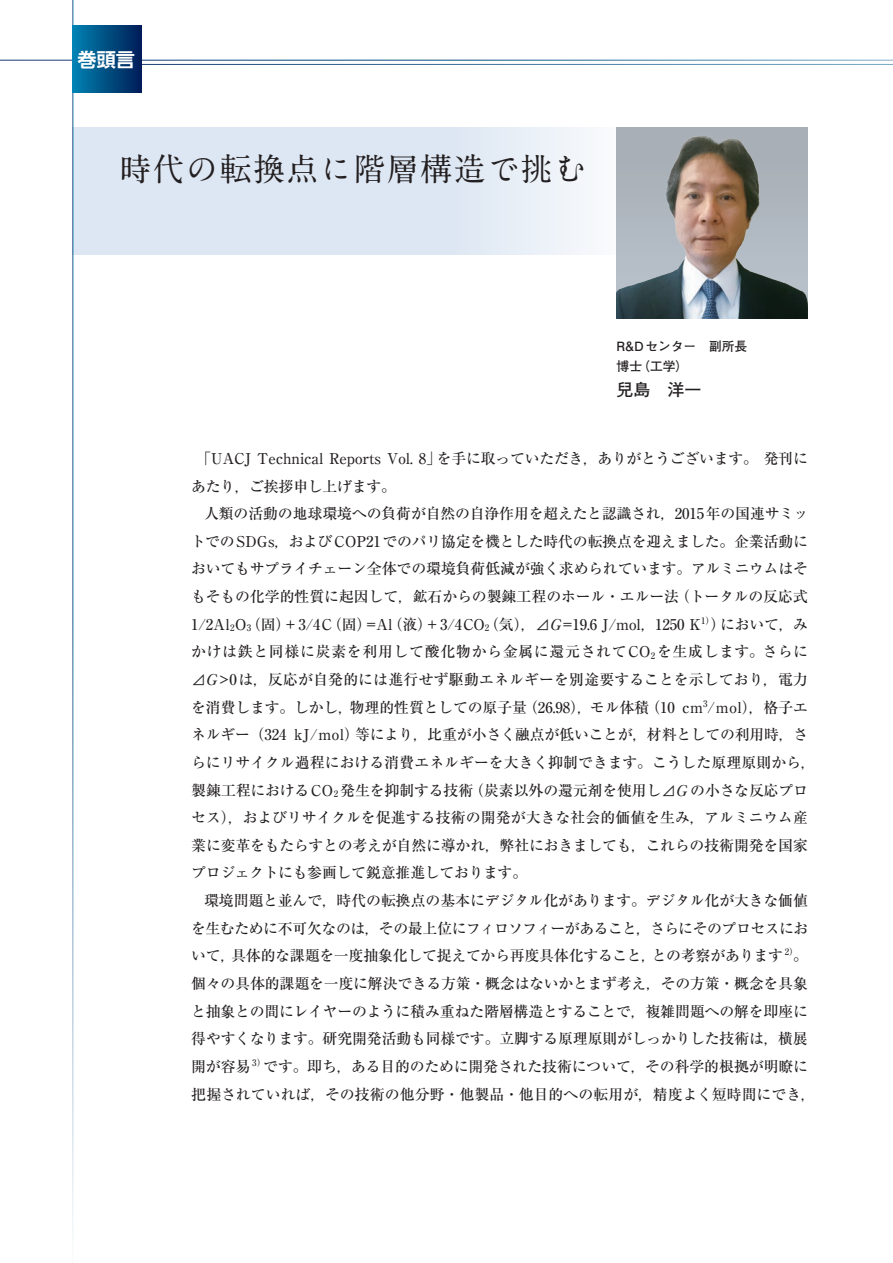
<style>
.page{position:relative;width:893px;height:1263px;background:#fff}
.page>*{position:absolute;margin:0;border:0;box-sizing:border-box;transform-origin:0 0}
.t1{font:700 31.95px "A1 Mincho Std";letter-spacing:.05em;color:#231f20}
.t2{font:700 19.2px "UD Shin Go Pro De";color:#fff}
.t3{font:700 16.95px "Futo Go B101 Pro";color:#231f20}
.t4{font:500 14.85px/27.6px "Ryumin Pro";letter-spacing:-.01em;color:#231f20}
.t5{font:700 12.75px/19.2px "Futo Go B101 Pro";color:#231f20}
.t6{font:500 9px "Ryumin Pro";color:#231f20}
</style>
<div class="page">
<div style="left:72px;top:128px;width:596px;height:127px;background:linear-gradient(to right,#d7e3f1,#ecf1f7)"></div>
<img style="left:617px;top:128px;width:191px;height:191px">
<hr style="left:72px;top:0;width:1px;height:1263px;background:#fff">
<div style="left:72px;top:26px;width:70px;height:66px;background:linear-gradient(to right,#0083b2,#001e57)"></div>
<p class="t2" style="left:78px;top:44px;width:59px">巻頭言</p>
<h1 class="t1" style="left:119px;top:143px;width:469px">時代の転換点に階層構造で挑む</h1>
<p class="t5" style="left:617px;top:335px;width:145px">R&amp;Dセンター　副所長　博士（工学）</p>
<p class="t3" style="left:617px;top:376px;width:87px">兒島　洋一</p>
<p class="t4" style="left:191px;top:443px;width:618px;text-indent:5px">「UACJ Technical Reports Vol. 8」を手に取っていただき，ありがとうございます。 発刊にあたり，ご挨拶申し上げます。</p>
<p class="t4" style="left:191px;top:499px;width:619px;text-align:justify;text-indent:13px">人類の活動の地球環境への負荷が自然の自浄作用を超えたと認識され，2015年の国連サミットでのSDGs，およびCOP21でのパリ協定を機とした時代の転換点を迎えました。企業活動においてもサプライチェーン全体での環境負荷低減が強く求められています。アルミニウムはそもそもの化学的性質に起因して，鉱石からの製錬工程のホール・エルー法（トータルの反応式1/2Al<sub>2</sub>O（固）+ 3/4C（固）=Al（液）+ 3/4CO（気），⊿G=19.6 J/mol，1250 K<sup>1）</sup>）において，み</p>
<p class="t6" style="left:247px;top:621px;width:6px">3</p>
<p class="t6" style="left:485px;top:621px;width:6px">2</p>
<p class="t4" style="left:191px;top:637px;width:626px">かけは鉄と同様に炭素を利用して酸化物から金属に還元されてCO<sub>2</sub>を生成します。さらに⊿G&gt;0は，反応が自発的には進行せず駆動エネルギーを別途要することを示しており，電力を消費します。しかし，物理的性質としての原子量（26.98），モル体積（10 cm<sup>3</sup>/mol），格子エネルギー（324 kJ/mol）等により，比重が小さく融点が低いことが，材料としての利用時，さらにリサイクル過程における消費エネルギーを大きく抑制できます。こうした原理原則から，製錬工程におけるCO<sub>2</sub> 発生を抑制する技術（炭素以外の還元剤を使用し⊿G の小さな反応プロセス），およびリサイクルを促進する技術の開発が大きな社会的価値を生み，アルミニウム産業に変革をもたらすとの考えが自然に導かれ，弊社におきましても，これらの技術開発を国家プロジェクトにも参画して鋭意推進しております。</p>
<p class="t4" style="left:191px;top:886px;width:626px;text-align:center">環境問題と並んで，時代の転換点の基本にデジタル化があります。デジタル化が大きな価値<br>を生むために不可欠なのは，その最上位にフィロソフィーがあること，さらにそのプロセスにおいて，具体的な課題を一度抽象化して捉えてから再度具体化すること，との考察があります <sup>2）</sup>。個々の具体的課題を一度に解決できる方策・概念はないかとまず考え，その方策・概念を具象と抽象との間にレイヤーのように積み重ねた階層構造とすることで，複雑問題への解を即座に得やすくなります。研究開発活動も同様です。立脚する原理原則がしっかりした技術は，横展開が容易 <sup>3）</sup>です。即ち，ある目的のために開発された技術について，その科学的根拠が明瞭に把握されていれば，その技術の他分野・他製品・他目的への転用が，精度よく短時間にでき，</p>
</div>
